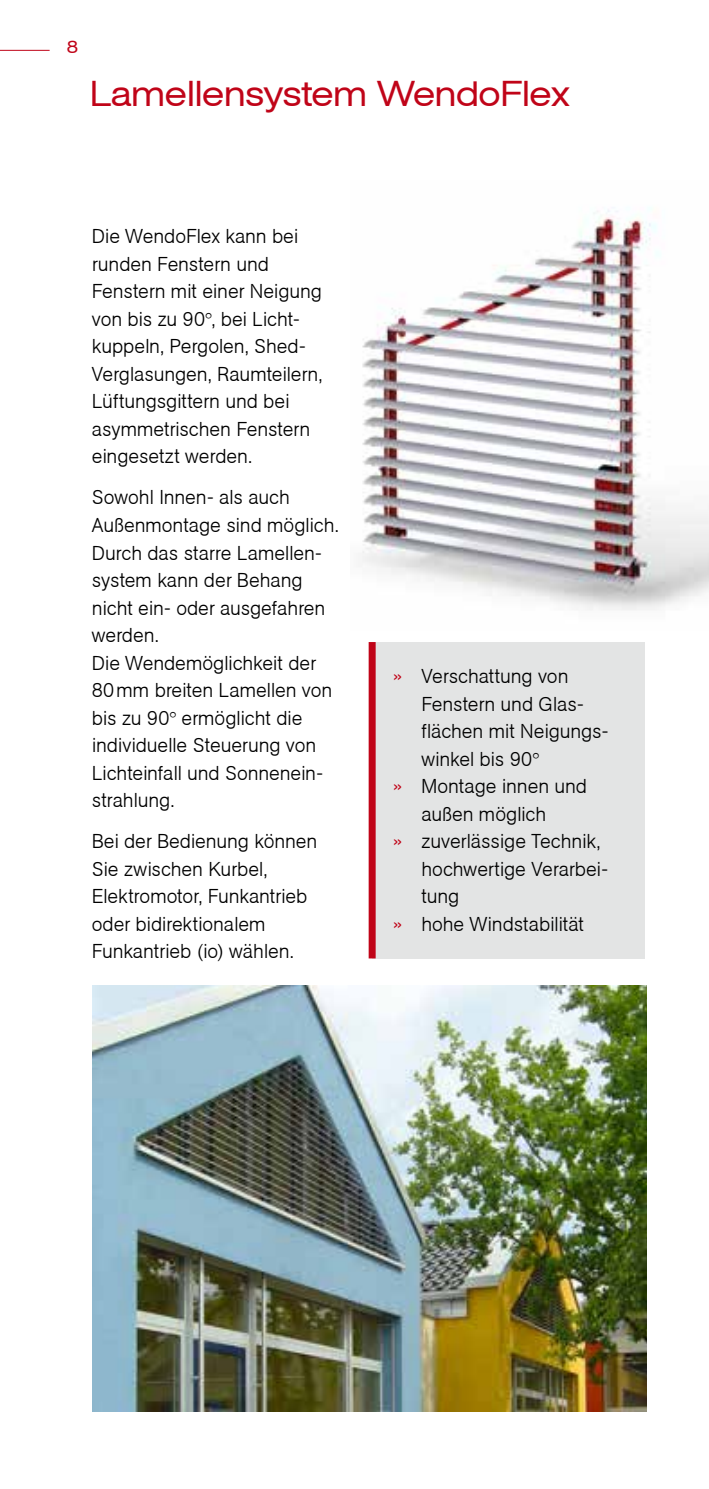
<style>
.page{position:relative;width:709px;height:1489px;background:#fff}
.page>*{position:absolute;margin:0;border:0;box-sizing:border-box;transform-origin:0 0}
.t1{font:35px "Agba Extended Normal";color:#c00418}
.t2{font:700 20px/27.5px "Agba Small";letter-spacing:.01em;color:#000}
.t3{font:17.5px "Agba Extended Normal";color:#c00418}
.s1{color:#c00418}
</style>
<div class="page">
<hr style="left:0;top:50px;width:50px;height:1px;background:#c00418">
<img style="left:362px;top:207px;width:347px;height:403px">
<div style="left:372px;top:642px;width:273px;height:316px;background:#e3e4e4"></div>
<div style="left:368px;top:642px;width:7px;height:316px;background:#c00418"></div>
<img style="left:92px;top:985px;width:555px;height:425px">
<p class="t3" style="left:67px;top:37px;width:12px">8</p>
<h1 class="t1" style="left:90px;top:73px;width:481px">Lamellensystem WendoFlex</h1>
<p class="t2" style="left:92px;top:222px;width:232px">Die WendoFlex kann bei runden Fenstern und<br>Fenstern mit einer Neigung von bis zu 90°, bei Licht&shy;kuppeln, Pergolen, Shed-<br>Verglasungen, Raumteilern,<br>Lüftungsgittern und bei asymmetrischen Fenstern eingesetzt werden.</p>
<p class="t2" style="left:92px;top:483px;width:248px">Sowohl Innen- als auch<br>Außenmontage sind möglich.<br>Durch das starre Lamellen&shy;system kann der Behang nicht ein- oder ausgefahren werden.<br>Die Wendemöglichkeit der<br>80mm breiten Lamellen von bis zu 90° ermöglicht die individuelle Steuerung von<br>Lichteinfall und Sonnenein&shy;strahlung.</p>
<p class="t2" style="left:92px;top:827px;width:226px">Bei der Bedienung können<br>Sie zwischen Kurbel,<br>Elektromotor, Funkantrieb oder bidirektionalem<br>Funkantrieb (io) wählen.</p>
<p class="t2" style="left:393px;top:662px;width:176px"><span class="s1">»</span> Verschattung von</p>
<p class="t2" style="left:422px;top:690px;width:163px">Fenstern und Glas-</p>
<p class="t2" style="left:422px;top:717px;width:188px">flächen mit Neigungs-</p>
<p class="t2" style="left:422px;top:745px;width:119px">winkel bis 90°</p>
<p class="t2" style="left:393px;top:772px;width:195px"><span class="s1">»</span> Montage innen und</p>
<p class="t2" style="left:422px;top:800px;width:126px">außen möglich</p>
<p class="t2" style="left:393px;top:827px;width:208px"><span class="s1">»</span> zuverlässige Technik,</p>
<p class="t2" style="left:422px;top:855px;width:188px">hochwertige Verarbei-</p>
<p class="t2" style="left:422px;top:882px;width:39px">tung</p>
<p class="t2" style="left:393px;top:910px;width:192px"><span class="s1">»</span> hohe Windstabilität</p>
</div>
